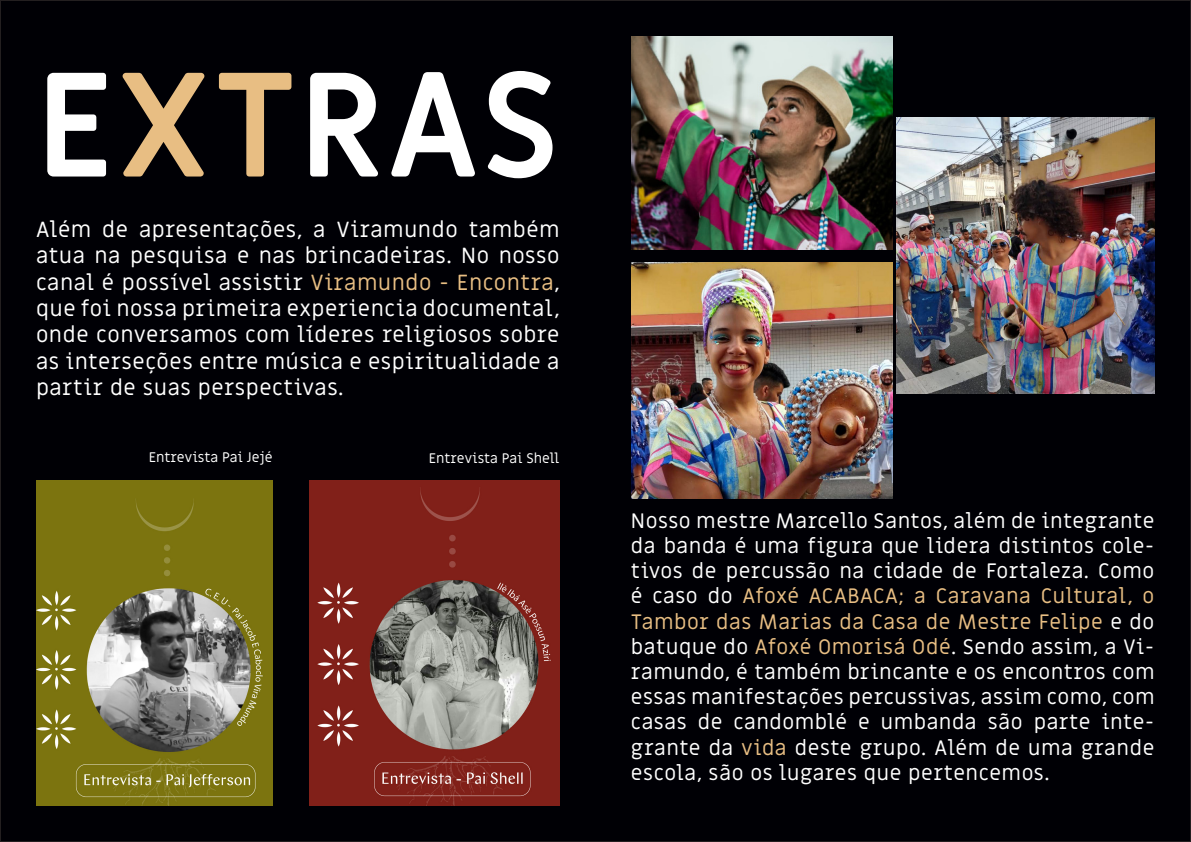
<style>
.page{position:relative;width:1191px;height:842px;background:#fff}
.page>*{position:absolute;margin:0;border:0;box-sizing:border-box;transform-origin:0 0}
.t1{font:700 145px "Miriam Libre";letter-spacing:.01em;color:#fff}
.t2{font:22px/26.4px "Miriam Libre";letter-spacing:.025em;color:#fff;text-align:justify}
.t3{font:21px/25.2px "Miriam Libre";letter-spacing:.025em;color:#fff;text-align:justify}
.t4{font:14px "Miriam Libre";color:#fff}
.t5{font:13.9px "Miriam Libre";letter-spacing:-.005em;color:#fff}
.s1{color:#e8be83}
</style>
<div class="page">
<div style="left:0;top:1px;width:1190px;height:840px;background:#000005"></div>
<img style="left:37px;top:481px;width:235px;height:325px">
<img style="left:309px;top:481px;width:250px;height:325px">
<img style="left:631px;top:36px;width:261px;height:214px">
<img style="left:631px;top:263px;width:261px;height:236px">
<img style="left:896px;top:117px;width:259px;height:276px">
<p class="t1" style="left:36px;top:36px;width:525px">E<span class="s1">XT</span>RAS</p>
<p class="t2" style="left:36px;top:217px;width:525px">Além de apresentações, a Viramundo também atua na pesquisa e nas brincadeiras. No nosso canal é possível assistir <span class="s1">Viramundo - Encontra</span>, que foi nossa primeira experiencia documental, onde conversamos com líderes religiosos sobre as interseções entre música e espiritualidade a partir de suas perspectivas.</p>
<p class="t4" style="left:149px;top:449px;width:125px">Entrevista Pai Jejé</p>
<p class="t5" style="left:429px;top:449px;width:132px">Entrevista Pai Shell</p>
<p class="t3" style="left:631px;top:509px;width:525px">Nosso mestre Marcello Santos, além de integrante da banda é uma figura que lidera distintos cole&shy;tivos de percussão na cidade de Fortaleza. Como é caso do <span class="s1">Afoxé ACABACA; a Caravana Cultural, o Tambor das Marias da Casa de Mestre Felipe</span> e do batuque do <span class="s1">Afoxé Omorisá Odé</span>. Sendo assim, a Vi&shy;ramundo, é também brincante e os encontros com essas manifestações percussivas, assim como, com casas de candomblé e umbanda são parte inte&shy;grante da <span class="s1">vida</span> deste grupo. Além de uma grande escola, são os lugares que pertencemos.</p>
</div>
